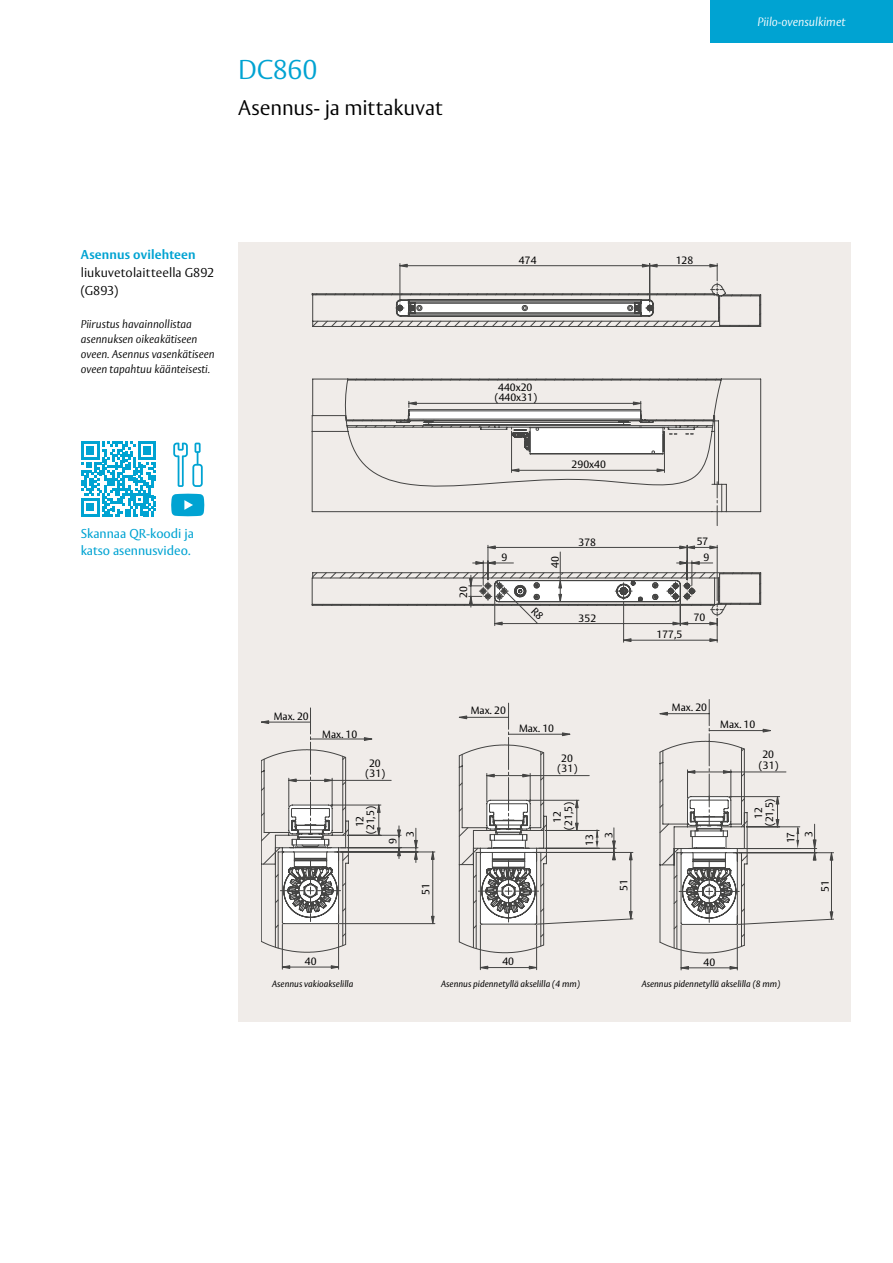
<style>
.page{position:relative;width:893px;height:1263px;background:#fff}
.page>*{position:absolute;margin:0;border:0;box-sizing:border-box;transform-origin:0 0}
.Page_Headline_18_22{font:300 27px "ASSA Vesta";letter-spacing:-.01em;color:#00a3d2}
.Page_Subheadline_14_16{font:300 21px "ASSA Vesta";letter-spacing:-.005em;color:#000}
.Infotext_Blue_8_5_12{font:12.75px/16.5px "ASSA Vesta";color:#00a3d2}
.Body_8_5_12{font:300 12.75px/18px "ASSA Vesta";letter-spacing:.005em;color:#000}
.Body_8_5_12-2{font:700 12.75px "ASSA Vesta";letter-spacing:.015em;color:#00a3d2}
.t1{font:italic 300 12px "ASSA Vesta";color:#fff}
.Body_Italic_7_5_10{font:italic 300 11.25px/15px "ASSA Vesta";color:#000}
.t2{font:10.5px/10.2px "ASSA Vesta";color:#000;text-align:center}
.Footnote_Italic_6_8{font:italic 9px "ASSA Vesta";color:#000}
</style>
<div class="page">
<div style="left:238px;top:242px;width:612px;height:779px;background:#f0ece9"></div>
<svg style="left:312px;top:379px;width:449px;height:133px"></svg>
<svg style="left:717px;top:482px;width:1px;height:44px"></svg>
<hr style="left:511px;top:431px;width:1px;height:41px;background:#444443">
<hr style="left:664px;top:431px;width:1px;height:41px;background:#444443">
<hr style="left:512px;top:470px;width:152px;height:1px;background:#444443">
<svg style="left:512px;top:468px;width:7px;height:4px"></svg>
<svg style="left:657px;top:468px;width:7px;height:4px"></svg>
<hr style="left:409px;top:403px;width:232px;height:1px;background:#444443">
<svg style="left:408px;top:401px;width:9px;height:6px"></svg>
<svg style="left:633px;top:401px;width:8px;height:8px"></svg>
<svg style="left:312px;top:264px;width:449px;height:63px"></svg>
<hr style="left:341px;top:847px;width:77px;height:1px;background:#444443">
<hr style="left:339px;top:923px;width:96px;height:1px;background:#444443">
<hr style="left:432px;top:852px;width:1px;height:72px;background:#444443">
<hr style="left:335px;top:852px;width:100px;height:1px;background:#444443">
<hr style="left:399px;top:826px;width:1px;height:32px;background:#444443">
<hr style="left:282px;top:924px;width:1px;height:45px;background:#444443">
<hr style="left:338px;top:924px;width:1px;height:45px;background:#444443">
<hr style="left:282px;top:967px;width:57px;height:1px;background:#444443">
<hr style="left:348px;top:835px;width:53px;height:1px;background:#444443">
<hr style="left:332px;top:780px;width:59px;height:1px;background:#444443">
<svg style="left:414px;top:828px;width:4px;height:34px"></svg>
<svg style="left:431px;top:851px;width:4px;height:9px"></svg>
<svg style="left:431px;top:916px;width:4px;height:8px"></svg>
<svg style="left:282px;top:965px;width:8px;height:4px"></svg>
<svg style="left:331px;top:965px;width:8px;height:4px"></svg>
<svg style="left:397px;top:829px;width:4px;height:9px"></svg>
<svg style="left:397px;top:848px;width:4px;height:8px"></svg>
<svg style="left:261px;top:707px;width:120px;height:245px"></svg>
<svg style="left:459px;top:703px;width:174px;height:267px"></svg>
<svg style="left:659px;top:699px;width:175px;height:271px"></svg>
<div style="left:710px;top:0;width:183px;height:43px;background:#00a3d2"></div>
<svg style="left:81px;top:442px;width:75px;height:74px"></svg>
<svg style="left:171px;top:494px;width:33px;height:22px"></svg>
<svg style="left:173px;top:443px;width:30px;height:44px"></svg>
<svg style="left:312px;top:545px;width:449px;height:98px"></svg>
<p class="Page_Headline_18_22" style="left:238px;top:53px;width:81px">DC860</p>
<p class="Page_Subheadline_14_16" style="left:238px;top:95px;width:206px">Asennus- ja mittakuvat</p>
<p class="t1" style="left:757px;top:15px;width:89px">Piilo-ovensulkimet</p>
<p class="Body_8_5_12-2" style="left:81px;top:246px;width:116px">Asennus ovilehteen</p>
<p class="Body_8_5_12" style="left:81px;top:264px;width:135px">liukuvetolaitteella G892 (G893)</p>
<p class="Body_Italic_7_5_10" style="left:81px;top:317px;width:135px">Piirustus havainnollistaa asennuksen oikeakätiseen oveen. Asennus vasenkätiseen oveen tapahtuu käänteisesti.</p>
<p class="Infotext_Blue_8_5_12" style="left:81px;top:526px;width:115px">Skannaa QR-koodi ja katso asennusvideo.</p>
<p class="t2" style="left:519px;top:256px;width:19px">474</p>
<p class="t2" style="left:676px;top:255px;width:19px">128</p>
<p class="t2" style="left:498px;top:383px;width:36px">440x20</p>
<p class="t2" style="left:495px;top:392px;width:44px">(440x31)</p>
<p class="t2" style="left:572px;top:460px;width:36px">290x40</p>
<p class="t2" style="left:459px;top:598px;width:13px;rotate:-90deg">20</p>
<p class="t2" style="left:578px;top:537px;width:19px">378</p>
<p class="t2" style="left:697px;top:536px;width:13px">57</p>
<p class="t2" style="left:502px;top:553px;width:7px">9</p>
<p class="t2" style="left:704px;top:553px;width:7px">9</p>
<p class="t2" style="left:550px;top:568px;width:13px;rotate:-90deg">40</p>
<p class="t2" style="left:579px;top:614px;width:19px">352</p>
<p class="t2" style="left:694px;top:613px;width:13px">70</p>
<p class="t2" style="left:656px;top:629px;width:27px">177,5</p>
<p class="t2" style="left:274px;top:712px;width:37px">Max. 20</p>
<p class="t2" style="left:322px;top:729px;width:37px">Max. 10</p>
<p class="t2" style="left:365px;top:759px;width:21px">20 (31)</p>
<p class="t2" style="left:366px;top:834px;width:29px;rotate:-90deg">(21,5)</p>
<p class="t2" style="left:355px;top:827px;width:13px;rotate:-90deg">12</p>
<p class="t2" style="left:388px;top:844px;width:7px;rotate:-90deg">9</p>
<p class="t2" style="left:406px;top:837px;width:7px;rotate:-90deg">3</p>
<p class="t2" style="left:421px;top:895px;width:13px;rotate:-90deg">51</p>
<p class="t2" style="left:471px;top:706px;width:37px">Max. 20</p>
<p class="t2" style="left:519px;top:723px;width:37px">Max. 10</p>
<p class="t2" style="left:558px;top:753px;width:21px">20 (31)</p>
<p class="t2" style="left:564px;top:830px;width:29px;rotate:-90deg">(21,5)</p>
<p class="t2" style="left:553px;top:823px;width:13px;rotate:-90deg">12</p>
<p class="t2" style="left:585px;top:846px;width:13px;rotate:-90deg">13</p>
<p class="t2" style="left:604px;top:838px;width:7px;rotate:-90deg">3</p>
<p class="t2" style="left:619px;top:891px;width:13px;rotate:-90deg">51</p>
<p class="t2" style="left:672px;top:702px;width:37px">Max. 20</p>
<p class="t2" style="left:720px;top:720px;width:37px">Max. 10</p>
<p class="t2" style="left:759px;top:750px;width:21px">20 (31)</p>
<p class="t2" style="left:765px;top:826px;width:29px;rotate:-90deg">(21,5)</p>
<p class="t2" style="left:754px;top:819px;width:13px;rotate:-90deg">12</p>
<p class="t2" style="left:786px;top:843px;width:13px;rotate:-90deg">17</p>
<p class="t2" style="left:804px;top:837px;width:7px;rotate:-90deg">3</p>
<p class="t2" style="left:820px;top:891px;width:13px;rotate:-90deg">51</p>
<p class="t2" style="left:305px;top:957px;width:13px">40</p>
<p class="t2" style="left:502px;top:957px;width:13px">40</p>
<p class="t2" style="left:704px;top:957px;width:13px">40</p>
<p class="Footnote_Italic_6_8" style="left:272px;top:978px;width:83px">Asennus vakioakselilla</p>
<p class="Footnote_Italic_6_8" style="left:441px;top:978px;width:140px">Asennus pidennetyllä akselilla (4 mm)</p>
<p class="Footnote_Italic_6_8" style="left:642px;top:978px;width:140px">Asennus pidennetyllä akselilla (8 mm)</p>
</div>
